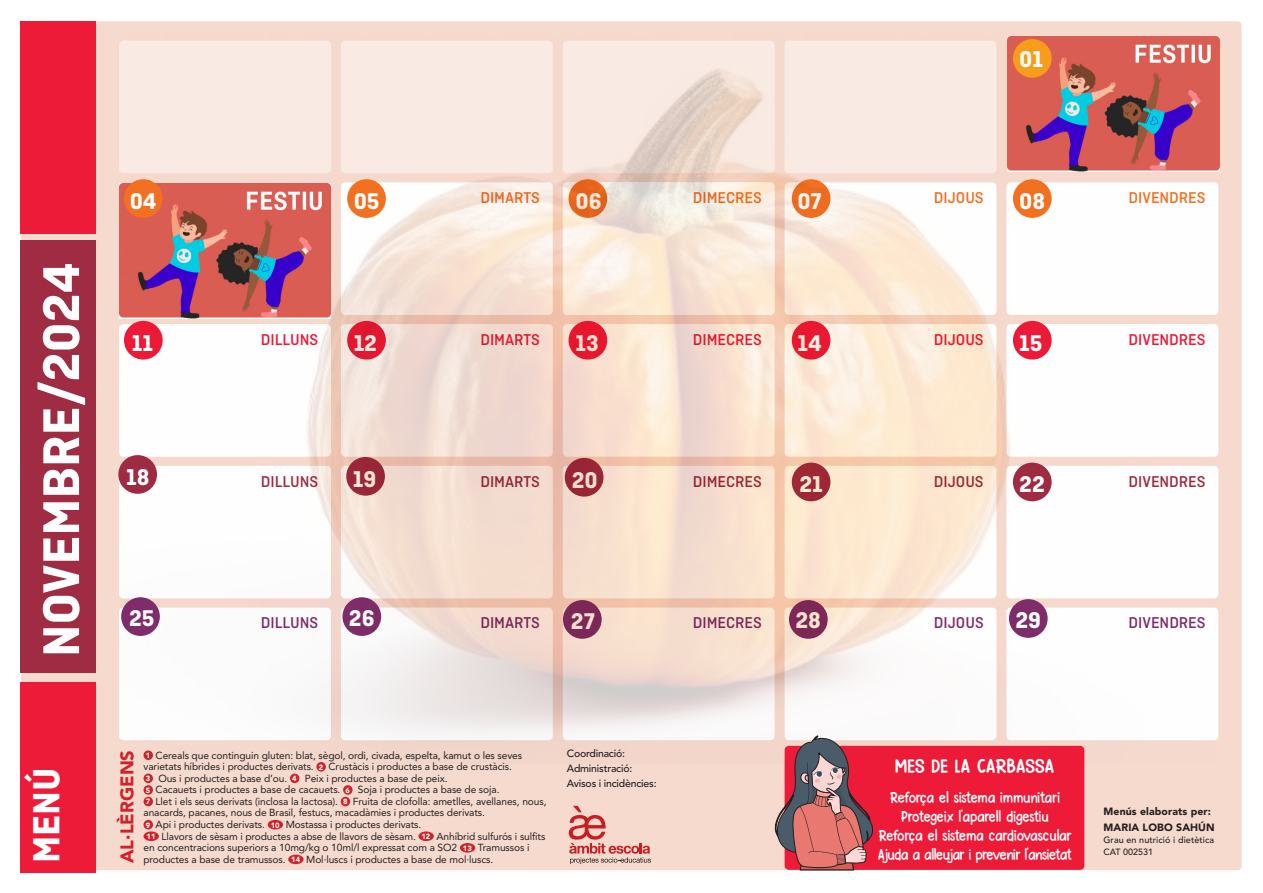
<style>
.page{position:relative;width:1263px;height:893px;background:#fff}
.page>*{position:absolute;margin:0;border:0;box-sizing:border-box;transform-origin:0 0}
.t1{font:700 54.45px "Ciutadella";color:#fff}
.t2{font:700 39.9px "Ciutadella";color:#fff}
.t3{font:700 24px "Ciutadella";color:#fff}
.t4{font:21px "Pink Chicken";letter-spacing:-.03em;color:#fff}
.t5{font:900 18.3px "Avenir LT Std";color:#d1232a}
.t6{font:16.5px "Pink Chicken";color:#fff;scale:.9 1}
.t7{font:500 16.5px "Ciutadella";color:#ed1a38}
.t8{font:500 16.5px "Ciutadella";color:#9f2c42}
.t9{font:500 16.5px "Ciutadella";color:#802d6c}
.t10{font:16.5px "Pink Chicken";letter-spacing:-.02em;color:#fff;scale:.9 1}
.t11{font:500 16.5px "Ciutadella";color:#f37121}
.t12{font:500 10.5px "Avenir LT Std";letter-spacing:-.02em;color:#231f20}
.t13{font:900 10.5px "Avenir LT Std";letter-spacing:.01em;color:#231f20}
.t14{font:10.2px/11.6px "Avenir LT Std";letter-spacing:-.01em;color:#231f20}
.t15{font:500 9px "Avenir LT Std";letter-spacing:.01em;color:#231f20}
.t16{font:900 7.5px "Avenir LT Std";color:#fff}
</style>
<div class="page">
<div style="left:21px;top:21px;width:1221px;height:849px;background:#f7dace;border-radius:4px"></div>
<div style="left:20px;top:682px;width:75px;height:190px;background:#ed1a38"></div>
<div style="left:316px;top:762px;width:10px;height:10px;background:#d1232a;border-radius:50%"></div>
<div style="left:144px;top:774px;width:9px;height:9px;background:#d1232a;border-radius:50%"></div>
<div style="left:290px;top:774px;width:9px;height:9px;background:#d1232a;border-radius:50%"></div>
<div style="left:144px;top:785px;width:9px;height:10px;background:#d1232a;border-radius:50%"></div>
<div style="left:343px;top:785px;width:10px;height:10px;background:#d1232a;border-radius:50%"></div>
<div style="left:144px;top:797px;width:9px;height:9px;background:#d1232a;border-radius:50%"></div>
<div style="left:341px;top:797px;width:9px;height:9px;background:#d1232a;border-radius:50%"></div>
<div style="left:144px;top:820px;width:9px;height:9px;background:#d1232a;border-radius:50%"></div>
<div style="left:268px;top:820px;width:15px;height:9px;background:#d1232a;border-radius:50%"></div>
<div style="left:144px;top:831px;width:15px;height:10px;background:#d1232a;border-radius:50%"></div>
<div style="left:418px;top:831px;width:16px;height:10px;background:#d1232a;border-radius:50%"></div>
<div style="left:460px;top:843px;width:15px;height:10px;background:#d1232a;border-radius:50%"></div>
<div style="left:288px;top:855px;width:16px;height:9px;background:#d1232a;border-radius:50%"></div>
<div style="left:20px;top:21px;width:75px;height:213px;background:#ed1a38"></div>
<div style="left:20px;top:240px;width:75px;height:432px;background:#9f2c42"></div>
<svg style="left:118px;top:455px;width:39px;height:39px"></svg>
<svg style="left:569px;top:806px;width:82px;height:58px"></svg>
<img style="left:121px;top:36px;width:1094px;height:728px">
<div style="left:785px;top:746px;width:299px;height:124px;background:#ed1a38;border-radius:4px"></div>
<svg style="left:775px;top:735px;width:98px;height:136px"></svg>
<p class="t3" style="left:1019px;top:45px;width:25px">01</p>
<p class="t1" style="left:30px;top:657px;width:396px;rotate:-90deg">NOVEMBRE/2024</p>
<p class="t11" style="left:934px;top:188px;width:51px">DIJOUS</p>
<p class="t11" style="left:480px;top:188px;width:61px">DIMARTS</p>
<p class="t11" style="left:693px;top:189px;width:71px">DIMECRES</p>
<p class="t3" style="left:130px;top:187px;width:28px">04</p>
<p class="t3" style="left:354px;top:187px;width:27px">05</p>
<p class="t3" style="left:575px;top:187px;width:28px">06</p>
<p class="t3" style="left:797px;top:187px;width:26px">07</p>
<p class="t3" style="left:1019px;top:187px;width:27px">08</p>
<p class="t11" style="left:1128px;top:188px;width:79px">DIVENDRES</p>
<p class="t7" style="left:261px;top:330px;width:59px">DILLUNS</p>
<p class="t7" style="left:480px;top:330px;width:61px">DIMARTS</p>
<p class="t7" style="left:693px;top:330px;width:71px">DIMECRES</p>
<p class="t7" style="left:934px;top:330px;width:51px">DIJOUS</p>
<p class="t3" style="left:132px;top:329px;width:23px">11</p>
<p class="t3" style="left:354px;top:329px;width:25px">12</p>
<p class="t3" style="left:575px;top:329px;width:25px">13</p>
<p class="t3" style="left:797px;top:329px;width:26px">14</p>
<p class="t3" style="left:1019px;top:329px;width:25px">15</p>
<p class="t7" style="left:1128px;top:330px;width:79px">DIVENDRES</p>
<p class="t3" style="left:126px;top:463px;width:25px">18</p>
<p class="t3" style="left:353px;top:465px;width:25px">19</p>
<p class="t3" style="left:572px;top:466px;width:28px">20</p>
<p class="t3" style="left:799px;top:471px;width:25px">21</p>
<p class="t3" style="left:1019px;top:471px;width:27px">22</p>
<p class="t8" style="left:261px;top:472px;width:59px">DILLUNS</p>
<p class="t8" style="left:480px;top:472px;width:61px">DIMARTS</p>
<p class="t8" style="left:693px;top:472px;width:71px">DIMECRES</p>
<p class="t8" style="left:934px;top:472px;width:51px">DIJOUS</p>
<p class="t8" style="left:1128px;top:472px;width:79px">DIVENDRES</p>
<p class="t3" style="left:129px;top:604px;width:27px">25</p>
<p class="t3" style="left:349px;top:604px;width:27px">26</p>
<p class="t3" style="left:571px;top:607px;width:26px">27</p>
<p class="t3" style="left:795px;top:607px;width:27px">28</p>
<p class="t3" style="left:1015px;top:606px;width:27px">29</p>
<p class="t9" style="left:261px;top:614px;width:59px">DILLUNS</p>
<p class="t9" style="left:693px;top:614px;width:71px">DIMECRES</p>
<p class="t9" style="left:480px;top:614px;width:61px">DIMARTS</p>
<p class="t9" style="left:934px;top:614px;width:51px">DIJOUS</p>
<p class="t9" style="left:1128px;top:614px;width:79px">DIVENDRES</p>
<p class="t2" style="left:23px;top:863px;width:97px;rotate:-90deg">MENÚ</p>
<p class="t5" style="left:116px;top:863px;width:115px;rotate:-90deg">AL·LÈRGENS</p>
<p class="t14" style="left:144px;top:749px;width:380px;text-indent:12px">Cereals que continguin gluten: blat, sègol, ordi, civada, espelta, kamut o les seves varietats híbrides i productes derivats.</p>
<p class="t16" style="left:146px;top:751px;width:6px">1</p>
<p class="t16" style="left:319px;top:762px;width:6px">2</p>
<p class="t14" style="left:328px;top:761px;width:185px">Crustàcis i productes a base de crustàcis.</p>
<p class="t16" style="left:146px;top:774px;width:6px">3</p>
<p class="t14" style="left:158px;top:772px;width:130px">Ous i productes a base d’ou.</p>
<p class="t16" style="left:292px;top:774px;width:6px">4</p>
<p class="t14" style="left:305px;top:772px;width:144px">Peix i productes a base de peix.</p>
<p class="t16" style="left:146px;top:786px;width:6px">5</p>
<p class="t14" style="left:156px;top:784px;width:186px">Cacauets i productes a base de cacauets.</p>
<p class="t16" style="left:345px;top:786px;width:6px">6</p>
<p class="t14" style="left:358px;top:784px;width:143px">Soja i productes a base de soja.</p>
<p class="t16" style="left:146px;top:797px;width:6px">7</p>
<p class="t14" style="left:156px;top:796px;width:184px">Llet i els seus derivats (inclosa la lactosa).</p>
<p class="t16" style="left:343px;top:797px;width:6px">8</p>
<p class="t14" style="left:144px;top:796px;width:404px;text-indent:209px">Fruita de clofolla: ametlles, avellanes, nous, anacards, pacanes, nous de Brasil, festucs, macadàmies i productes derivats.</p>
<p class="t16" style="left:146px;top:820px;width:6px">9</p>
<p class="t14" style="left:156px;top:819px;width:111px">Api i productes derivats.</p>
<p class="t16" style="left:271px;top:820px;width:10px">10</p>
<p class="t14" style="left:286px;top:819px;width:137px">Mostassa i productes derivats.</p>
<p class="t16" style="left:147px;top:832px;width:10px">11</p>
<p class="t14" style="left:162px;top:830px;width:256px">Llavors de sèsam i productes a abse de llavors de sèsam.</p>
<p class="t16" style="left:421px;top:832px;width:10px">12</p>
<p class="t14" style="left:144px;top:830px;width:403px;text-indent:293px">Anhíbrid sulfurós i sulfits en concentracions superiors a 10mg/kg o 10ml/l expressat com a SO2</p>
<p class="t16" style="left:463px;top:843px;width:10px">13</p>
<p class="t14" style="left:478px;top:842px;width:53px">Tramussos i</p>
<p class="t14" style="left:144px;top:853px;width:144px">productes a base de tramussos.</p>
<p class="t16" style="left:291px;top:855px;width:10px">14</p>
<p class="t14" style="left:306px;top:853px;width:189px">Mol·luscs i productes a base de mol·luscs.</p>
<p class="t12" style="left:567px;top:747px;width:60px">Coordinació:</p>
<p class="t12" style="left:567px;top:762px;width:67px">Administració:</p>
<p class="t12" style="left:567px;top:777px;width:91px">Avisos i incidències:</p>
<p class="t4" style="left:895px;top:753px;width:161px">MES DE LA CARBASSA</p>
<p class="t6" style="left:890px;top:787px;width:191px">Reforça el sistema immunitari</p>
<p class="t6" style="left:901px;top:806px;width:166px">Protegeix l’aparell digestiu</p>
<p class="t6" style="left:878px;top:825px;width:216px">Reforça el sistema cardiovascular</p>
<p class="t10" style="left:878px;top:844px;width:217px">Ajuda a alleujar i prevenir l’ansietat</p>
<p class="t13" style="left:1103px;top:805px;width:109px">Menús elaborats per:</p>
<p class="t13" style="left:1103px;top:821px;width:113px">MARIA LOBO SAHÚN</p>
<p class="t15" style="left:1103px;top:835px;width:112px">Grau en nutrició i dietètica</p>
<p class="t15" style="left:1103px;top:847px;width:51px">CAT 002531</p>
</div>
